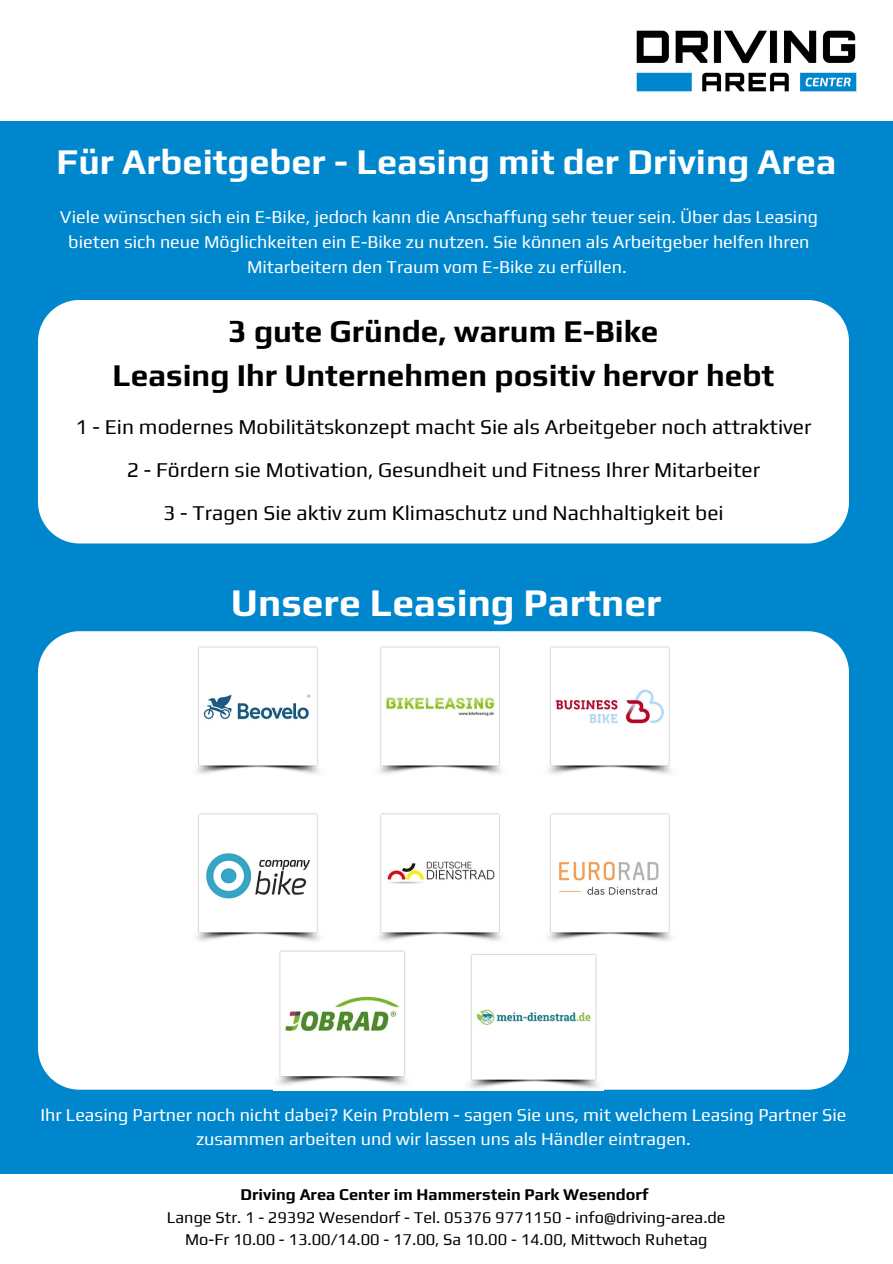
<style>
.page{position:relative;width:893px;height:1264px;background:#fff}
.page>*{position:absolute;margin:0;border:0;box-sizing:border-box;transform-origin:0 0}
.t1{font:700 39px "Play";color:#fff}
.t2{font:700 36px "Play";color:#fff}
.t3{font:700 31.5px "Play";color:#000}
.t4{font:21px "Play";color:#000}
.t5{font:18px/24.8px "Play";color:#fff;text-align:center}
.t6{font:16.35px "Play";color:#000}
.t7{font:700 16.35px "Play";color:#000}
</style>
<div class="page">
<div style="left:0;top:121px;width:892px;height:1052px;background:#0086cd"></div>
<img style="left:636px;top:30px;width:221px;height:62px">
<div style="left:38px;top:300px;width:810px;height:243px;background:#fff"></div>
<div style="left:38px;top:631px;width:810px;height:458px;background:#fff"></div>
<img style="left:191px;top:641px;width:495px;height:306px">
<img style="left:274px;top:947px;width:329px;height:142px">
<p class="t2" style="left:56px;top:141px;width:781px">Für Arbeitgeber - Leasing mit der Driving Area</p>
<p class="t5" style="left:60px;top:204px;width:759px">Viele wünschen sich ein E-Bike, jedoch kann die Anschaffung sehr teuer sein. Über das Leasing bieten sich neue Möglichkeiten ein E-Bike zu nutzen. Sie können als Arbeitgeber helfen Ihren<br>Mitarbeitern den Traum vom E-Bike zu erfüllen.</p>
<p class="t3" style="left:228px;top:312px;width:431px">3 gute Gründe, warum E-Bike</p>
<p class="t3" style="left:113px;top:356px;width:663px">Leasing Ihr Unternehmen positiv hervor hebt</p>
<p class="t4" style="left:75px;top:414px;width:737px">1 - Ein modernes Mobilitätskonzept macht Sie als Arbeitgeber noch attraktiver</p>
<p class="t4" style="left:127px;top:457px;width:634px">2 - Fördern sie Motivation, Gesundheit und Fitness Ihrer Mitarbeiter</p>
<p class="t4" style="left:163px;top:500px;width:562px">3 - Tragen Sie aktiv zum Klimaschutz und Nachhaltigkeit bei</p>
<p class="t1" style="left:231px;top:579px;width:432px">Unsere Leasing Partner</p>
<p class="t5" style="left:40px;top:1101px;width:807px">Ihr Leasing Partner noch nicht dabei? Kein Problem - sagen Sie uns, mit welchem Leasing Partner Sie zusammen arbeiten und wir lassen uns als Händler eintragen.</p>
<p class="t7" style="left:240px;top:1184px;width:409px">Driving Area Center im Hammerstein Park Wesendorf</p>
<p class="t6" style="left:167px;top:1207px;width:560px">Lange Str. 1 - 29392 Wesendorf - Tel. 05376 9771150 - info@driving-area.de</p>
<p class="t6" style="left:185px;top:1229px;width:524px">Mo-Fr 10.00 - 13.00/14.00 - 17.00, Sa 10.00 - 14.00, Mittwoch Ruhetag</p>
</div>
